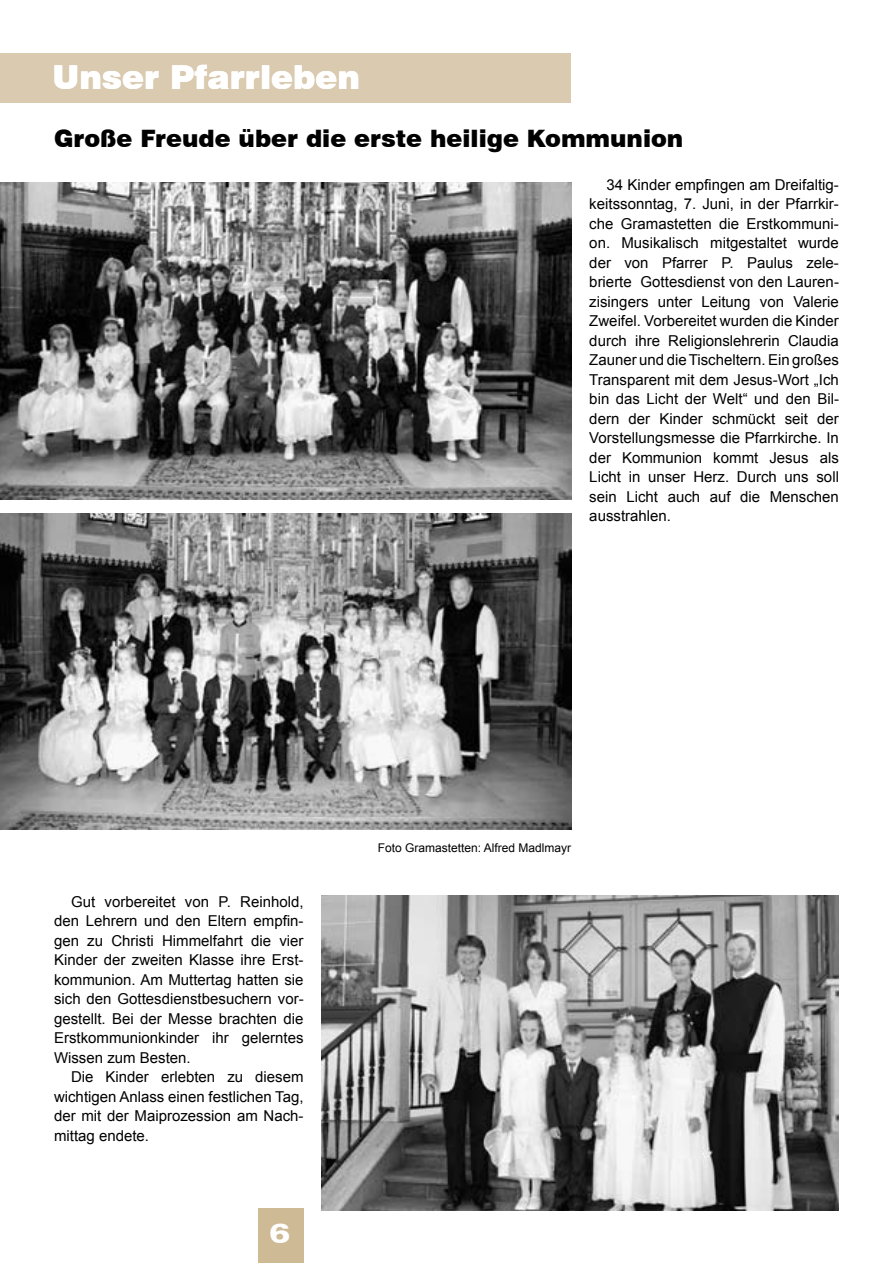
<style>
.page{position:relative;width:893px;height:1263px;background:#fff}
.page>*{position:absolute;margin:0;border:0;box-sizing:border-box;transform-origin:0 0}
.t1{font:900 33px "Swiss 721 BT";color:#fff}
.t2{font:900 expanded 27px "Zurich BT";color:#fff}
.t3{font:900 24px "Swiss 721 BT";color:#000}
.t4{font:15px/19.5px "Arial";color:#000;text-align:justify}
.t5{font:12px "Arial";color:#000}
</style>
<div class="page">
<img style="left:322px;top:896px;width:517px;height:314px">
<img style="left:0;top:183px;width:571px;height:316px">
<img style="left:0;top:513px;width:571px;height:316px">
<div style="left:258px;top:1209px;width:45px;height:54px;background:#ceba95"></div>
<div style="left:0;top:53px;width:570px;height:50px;background:#dacbb0"></div>
<h1 class="t1" style="left:53px;top:57px;width:309px">Unser Pfarrleben</h1>
<h3 class="t3" style="left:54px;top:124px;width:631px">Große Freude über die erste heilige Kommunion</h3>
<p class="t4" style="left:589px;top:175px;width:251px;text-indent:17px">34 Kinder empfingen am Dreifaltig&shy;keitssonntag, 7. Juni, in der Pfarrkir&shy;che Gramastetten die Erstkommuni&shy;on. Musikalisch mitgestaltet wurde der von Pfarrer P. Paulus zele&shy;brierte Gottesdienst von den Lauren&shy;zisingers unter Leitung von Valerie Zweifel. Vorbereitet wurden die Kinder durch ihre Religionslehrerin Claudia Zauner und die Tischeltern. Ein großes Transparent mit dem Jesus-Wort „Ich bin das Licht der Welt“ und den Bil&shy;dern der Kinder schmückt seit der Vorstellungsmesse die Pfarrkirche. In der Kommunion kommt Jesus als Licht in unser Herz. Durch uns soll sein Licht auch auf die Menschen ausstrahlen.</p>
<p class="t4" style="left:54px;top:892px;width:251px;text-indent:17px">Gut vorbereitet von P. Reinhold, den Lehrern und den Eltern empfin&shy;gen zu Christi Himmelfahrt die vier Kinder der zweiten Klasse ihre Erst&shy;kommunion. Am Muttertag hatten sie sich den Gottesdienstbesuchern vor&shy;gestellt. Bei der Messe brachten die Erstkommunionkinder ihr gelerntes Wissen zum Besten.</p>
<p class="t4" style="left:54px;top:1067px;width:251px;text-indent:17px">Die Kinder erlebten zu diesem wichtigen Anlass einen festlichen Tag, der mit der Maiprozession am Nach&shy;mittag endete.</p>
<h2 class="t2" style="left:270px;top:1217px;width:22px">6</h2>
<p class="t5" style="left:378px;top:840px;width:195px">Foto Gramastetten: Alfred Madlmayr</p>
</div>
